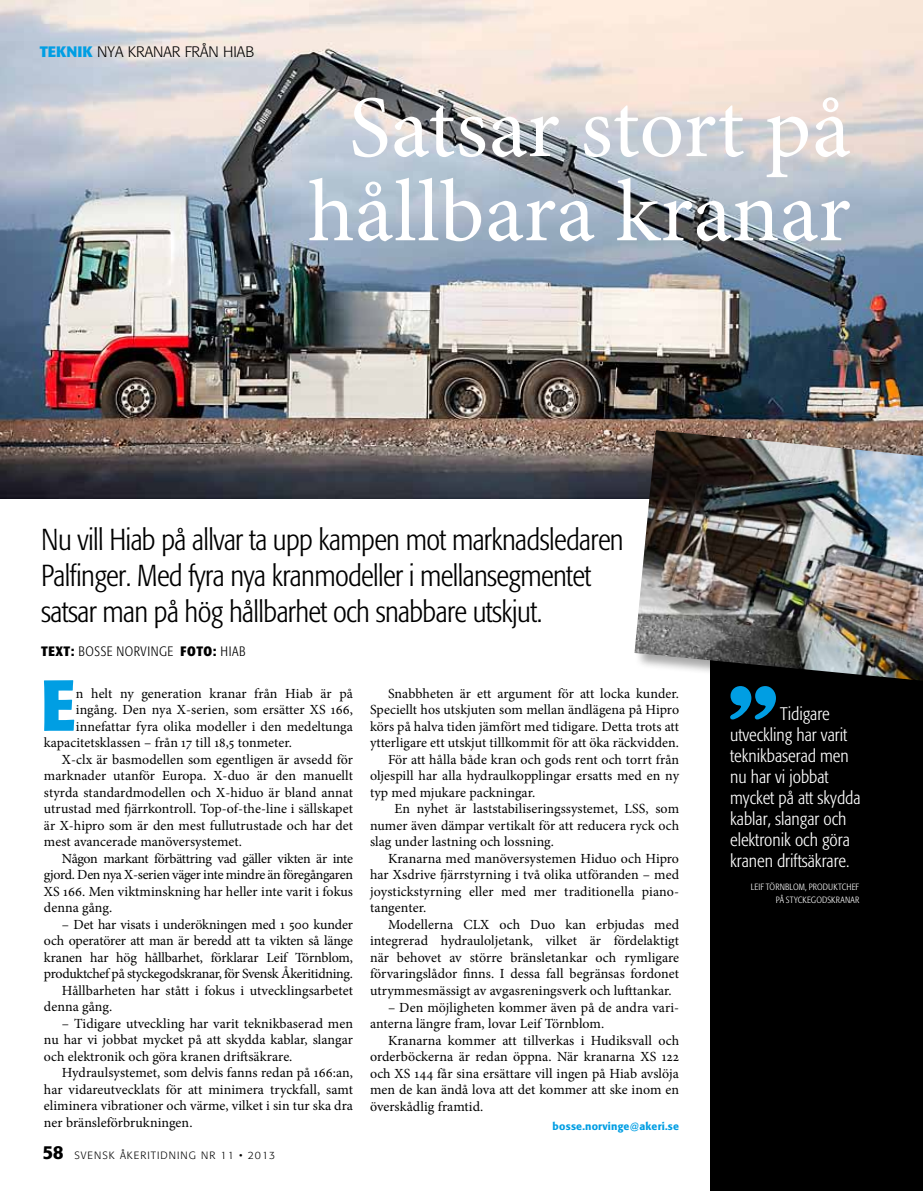
<style>
.page{position:relative;width:923px;height:1191px;background:#fff}
.page>*{position:absolute;margin:0;border:0;box-sizing:border-box;transform-origin:0 0}
.t1{font:87.9px/84.2px "Minion Pro";letter-spacing:.005em;color:#fff;text-align:center}
.t2{font:700 71.25px "Formata OT Condenced";color:#009ee3}
.t3{font:300 30px/36px "Formata OT Condenced";letter-spacing:-.02em;color:#000}
.t4{font:300 18px/21px "Formata OT Condenced";color:#fff}
.t5{font:300 15px "Formata OT";color:#000}
.t6{font:13.95px/16.5px "Minion Pro";color:#000;text-align:justify}
.t7{font:13.95px "Minion Pro";letter-spacing:-.025em;color:#000}
.t8{font:13.95px "Minion Pro";letter-spacing:-.02em;color:#000}
.t9{font:300 13.5px "Formata OT Condenced";letter-spacing:.125em;color:#000}
.t10{font:300 10.5px "Formata OT";letter-spacing:.1em;color:#000}
.t11{font:500 10.5px "Formata OT";letter-spacing:.02em;color:#009ee3}
.t12{font:300 9px/13.5px "Formata OT Condenced";letter-spacing:.13em;color:#fff;text-align:right}
.s1{font-weight:700;color:#009ee3}
.s2{font-weight:700}
.s3{font-weight:500;font-size:18.75px}
</style>
<div class="page">
<img style="left:0;top:0;width:923px;height:498px">
<div style="left:710px;top:507px;width:213px;height:684px;background:#000"></div>
<div style="left:633px;top:429px;width:290px;height:267px;background:#000;opacity:.35"></div>
<img style="left:634px;top:430px;width:289px;height:250px">
<svg style="left:730px;top:686px;width:46px;height:33px"></svg>
<p class="t5" style="left:40px;top:43px;width:162px"><span class="s1">teknik</span> NYA KRANAR FRÅN</p>
<p class="t5" style="left:223px;top:43px;width:32px">HIAB</p>
<h1 class="t1" style="left:308px;top:86px;width:544px">Satsar stort på hållbara kranar</h1>
<h3 class="t3" style="left:41px;top:522px;width:584px">Nu vill Hiab på allvar ta upp kampen mot marknadsledaren<br>Palfinger. Med fyra nya kranmodeller i mellansegmentet satsar man på hög hållbarhet och snabbare utskjut.</h3>
<p class="t9" style="left:41px;top:643px;width:205px"><span class="s2">TEXT:</span> Bosse Norvinge <span class="s2">FOTO:</span> Hiab</p>
<h2 class="t2" style="left:41px;top:661px;width:36px">E</h2>
<p class="t6" style="left:76px;top:685px;width:279px">n helt ny generation kranar från Hiab är på</p>
<p class="t6" style="left:76px;top:701px;width:279px">ingång. Den nya X-serien, som ersätter XS 166,</p>
<p class="t6" style="left:76px;top:718px;width:279px">innefattar fyra olika modeller i den medeltunga</p>
<p class="t6" style="left:44px;top:734px;width:250px">kapacitetsklassen – från 17 till 18,5 tonmeter.</p>
<p class="t6" style="left:62px;top:751px;width:292px">X-clx är basmodellen som egentligen är avsedd för</p>
<p class="t6" style="left:44px;top:767px;width:310px">marknader utanför Europa. X-duo är den manuellt</p>
<p class="t6" style="left:44px;top:784px;width:310px">styrda standardmodellen och X-hiduo är bland annat</p>
<p class="t6" style="left:44px;top:800px;width:310px">utrustad med fjärrkontroll. Top-of-the-line i sällskapet</p>
<p class="t6" style="left:44px;top:817px;width:311px">är X-hipro som är den mest fullutrustade och har det</p>
<p class="t6" style="left:44px;top:833px;width:200px">mest avancerade manöversystemet.</p>
<p class="t7" style="left:62px;top:849px;width:293px">Någon markant förbättring vad gäller vikten är inte</p>
<p class="t8" style="left:44px;top:865px;width:310px">gjord. Den nya X-serien väger inte mindre än föregångaren</p>
<p class="t6" style="left:44px;top:883px;width:311px">XS 166. Men viktminskning har heller inte varit i fokus</p>
<p class="t6" style="left:44px;top:899px;width:70px">denna gång.</p>
<p class="t6" style="left:62px;top:916px;width:293px">– Det har visats i underökningen med 1 500 kunder</p>
<p class="t6" style="left:44px;top:932px;width:310px">och operatörer att man är beredd att ta vikten så länge</p>
<p class="t6" style="left:44px;top:949px;width:310px">kranen har hög hållbarhet, förklarar Leif Törnblom,</p>
<p class="t7" style="left:44px;top:964px;width:310px">produktchef på styckegodskranar, för Svensk Åkeritidning.</p>
<p class="t6" style="left:62px;top:982px;width:293px">Hållbarheten har stått i fokus i utvecklingsarbetet</p>
<p class="t6" style="left:44px;top:998px;width:70px">denna gång.</p>
<p class="t6" style="left:44px;top:1015px;width:310px;text-indent:18px">– Tidigare utveckling har varit teknikbaserad men nu har vi jobbat mycket på att skydda kablar, slangar och elektronik och göra kranen driftsäkrare.</p>
<p class="t6" style="left:44px;top:1064px;width:311px;text-indent:18px">Hydraulsystemet, som delvis fanns redan på 166:an, har vidareutvecklats för att minimera tryckfall, samt eliminera vibrationer och värme, vilket i sin tur ska dra ner bränsleförbrukningen.</p>
<p class="t10" style="left:43px;top:1149px;width:234px"><span class="s3">58</span> SVENSK ÅKERITIDNING NR 11 • 2013</p>
<p class="t6" style="left:388px;top:685px;width:292px">Snabbheten är ett argument för att locka kunder.</p>
<p class="t6" style="left:370px;top:701px;width:311px">Speciellt hos utskjuten som mellan ändlägena på Hipro</p>
<p class="t6" style="left:370px;top:718px;width:310px">körs på halva tiden jämfört med tidigare. Detta trots att</p>
<p class="t6" style="left:370px;top:734px;width:311px">ytterligare ett utskjut tillkommit för att öka räckvidden.</p>
<p class="t6" style="left:388px;top:751px;width:292px">För att hålla både kran och gods rent och torrt från</p>
<p class="t6" style="left:370px;top:767px;width:310px">oljespill har alla hydraulkopplingar ersatts med en ny</p>
<p class="t6" style="left:370px;top:784px;width:167px">typ med mjukare packningar.</p>
<p class="t6" style="left:394px;top:800px;width:286px">En nyhet är laststabiliseringssystemet, LSS, som</p>
<p class="t6" style="left:370px;top:817px;width:310px">numer även dämpar vertikalt för att reducera ryck och</p>
<p class="t6" style="left:370px;top:833px;width:185px">slag under lastning och lossning.</p>
<p class="t6" style="left:388px;top:850px;width:292px">Kranarna med manöversystemen Hiduo och Hipro</p>
<p class="t6" style="left:370px;top:866px;width:310px">har Xsdrive fjärrstyrning i två olika utföranden – med</p>
<p class="t6" style="left:370px;top:883px;width:310px">joystickstyrning eller med mer traditionella piano-</p>
<p class="t6" style="left:370px;top:899px;width:58px">tangenter.</p>
<p class="t6" style="left:388px;top:916px;width:293px">Modellerna CLX och Duo kan erbjudas med</p>
<p class="t6" style="left:370px;top:932px;width:310px">integrerad hydrauloljetank, vilket är fördelaktigt</p>
<p class="t6" style="left:370px;top:949px;width:310px">när behovet av större bränsletankar och rymligare</p>
<p class="t6" style="left:370px;top:965px;width:310px">förvaringslådor finns. I dessa fall begränsas fordonet</p>
<p class="t6" style="left:370px;top:982px;width:303px">utrymmesmässigt av avgasreningsverk och lufttankar.</p>
<p class="t6" style="left:370px;top:998px;width:310px;text-indent:18px">– Den möjligheten kommer även på de andra vari&shy;anterna längre fram, lovar Leif Törnblom.</p>
<p class="t6" style="left:370px;top:1031px;width:310px;text-indent:18px">Kranarna kommer att tillverkas i Hudiksvall och orderböckerna är redan öppna. När kranarna XS 122 och XS 144 får sina ersättare vill ingen på Hiab avslöja men de kan ändå lova att det kommer att ske inom en överskådlig framtid.</p>
<p class="t11" style="left:552px;top:1119px;width:128px">bosse.norvinge@akeri.se</p>
<p class="t4" style="left:730px;top:703px;width:132px;text-indent:50px">Tidigare utveckling har varit teknikbaserad men nu har vi jobbat mycket på att skydda kablar, slangar och elektronik och göra kranen driftsäkrare.</p>
<p class="t12" style="left:751px;top:879px;width:108px">Leif Törnblom, produktchef på styckegodskranar</p>
</div>
